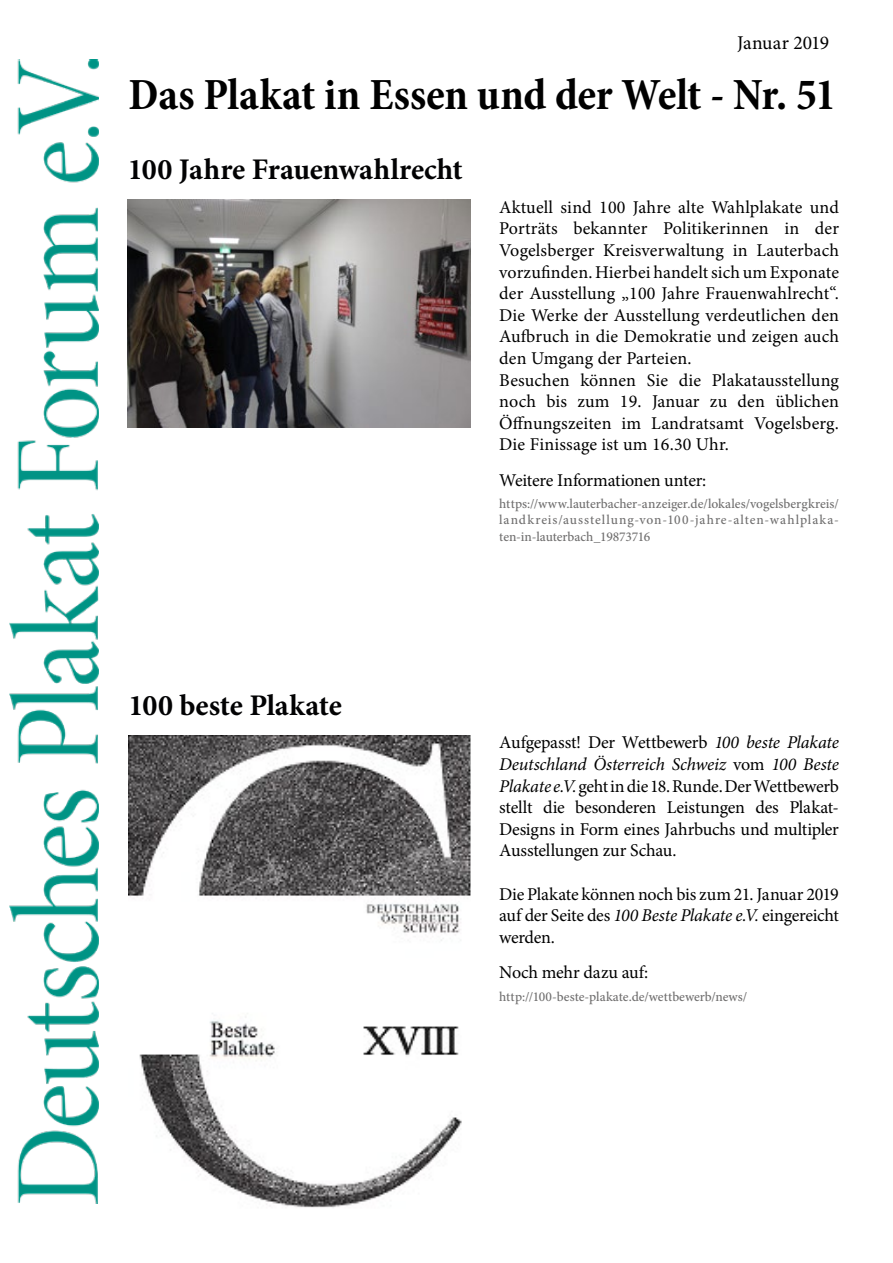
<style>
.page{position:relative;width:893px;height:1263px;background:#fff}
.page>*{position:absolute;margin:0;border:0;box-sizing:border-box;transform-origin:0 0}
.t1{font:700 condensed 45px "Minion Pro";letter-spacing:-.01em;color:#000}
.t2{font:700 30px "Minion Pro";letter-spacing:-.005em;color:#020203}
.t3{font:19.5px "Minion Pro";letter-spacing:-.005em;color:#000}
.t4{font:18px/21.6px "Minion Pro";letter-spacing:.005em;color:#000;text-align:justify}
.t5{font:18px "Minion Pro";letter-spacing:-.02em;color:#000}
.t6{font:500 13.5px/16.2px "Minion Pro";color:#706f6f;text-align:justify}
.s1{font-style:italic}
</style>
<div class="page">
<img style="left:10px;top:60px;width:88px;height:1143px">
<img style="left:128px;top:200px;width:342px;height:228px">
<img style="left:129px;top:735px;width:341px;height:473px">
<p class="t3" style="left:737px;top:30px;width:94px">Januar 2019</p>
<h1 class="t1" style="left:129px;top:64px;width:709px">Das Plakat in Essen und der Welt - Nr. 51</h1>
<h2 class="t2" style="left:128px;top:148px;width:336px">100 Jahre Frauenwahlrecht</h2>
<p class="t4" style="left:499px;top:196px;width:341px;text-align:left">Aktuell sind 100 Jahre alte Wahlplakate und Porträts bekannter Politikerinnen in der Vogelsberger Kreisverwaltung in Lauterbach vorzufinden. Hierbei handelt sich um Exponate der Ausstellung „100 Jahre Frauenwahlrecht“.<br>Die Werke der Ausstellung verdeutlichen den Aufbruch in die Demokratie und zeigen auch den Umgang der Parteien.<br>Besuchen können Sie die Plakatausstellung noch bis zum 19. Januar zu den üblichen Öffnungszeiten im Landratsamt Vogelsberg.<br>Die Finissage ist um 16.30 Uhr.</p>
<p class="t5" style="left:499px;top:468px;width:209px">Weitere Informationen unter:</p>
<p class="t6" style="left:499px;top:496px;width:341px">https://www.lauterbacher-anzeiger.de/lokales/vogelsbergkreis/ landkreis/ausstellung-von-100-jahre-alten-wahlplaka&shy;ten-in-lauterbach_19873716</p>
<h2 class="t2" style="left:129px;top:684px;width:215px">100 beste Plakate</h2>
<p class="t4" style="left:499px;top:732px;width:341px">Aufgepasst! Der Wettbewerb <span class="s1">100 beste Plakate Deutschland Österreich Schweiz</span> vom <span class="s1">100 Beste Plakate e.V.</span> geht in die 18. Runde. Der Wettbewerb stellt die besonderen Leistungen des Plakat-Designs in Form eines Jahrbuchs und multipler Ausstellungen zur Schau.</p>
<p class="t4" style="left:499px;top:883px;width:341px">Die Plakate können noch bis zum 21. Januar 2019 auf der Seite des <span class="s1">100 Beste Plakate e.V.</span> eingereicht werden.</p>
<p class="t4" style="left:499px;top:962px;width:150px">Noch mehr dazu auf:</p>
<p class="t6" style="left:499px;top:988px;width:249px">http://100-beste-plakate.de/wettbewerb/news/</p>
</div>
